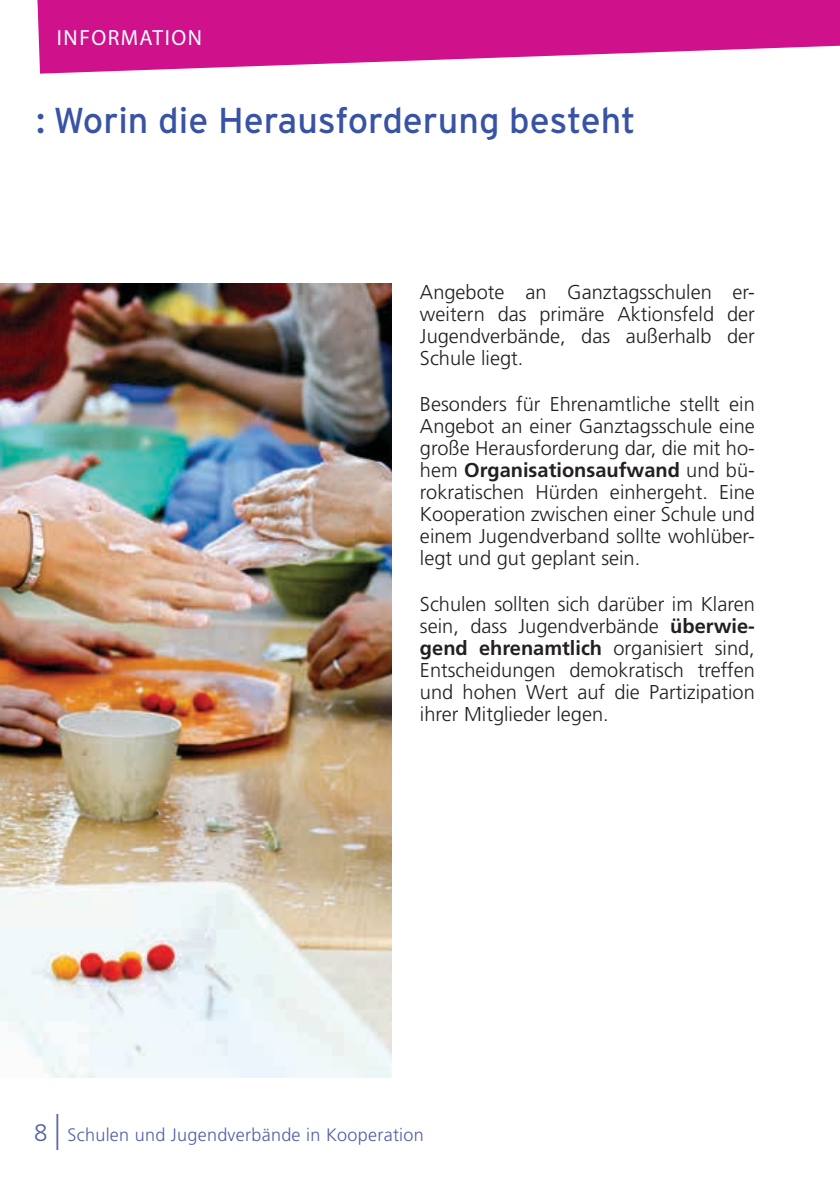
<style>
.page{position:relative;width:840px;height:1191px;background:#fff}
.page>*{position:absolute;margin:0;border:0;box-sizing:border-box;transform-origin:0 0}
.t1{font:36px "Interstate";color:#3953a4}
.t2{font:22px "Myriad Pro";letter-spacing:.07em;color:#fff}
.t3{font:300 20px/22px "Frutiger LT Std";color:#231f20;text-align:justify}
.t4{font:300 18px "Frutiger LT Std";letter-spacing:.015em;color:#545eaa}
.s1{font-weight:700}
.s2{font-size:24px}
.s3{font-size:36px}
</style>
<div class="page">
<svg style="left:37px;top:0;width:802px;height:74px;fill:#cf118c"></svg>
<img style="left:0;top:283px;width:391px;height:794px">
<p class="t2" style="left:57px;top:24px;width:146px">INFORMATION</p>
<h1 class="t1" style="left:36px;top:98px;width:600px">: Worin die Herausforderung besteht</h1>
<p class="t3" style="left:420px;top:281px;width:336px">Angebote an Ganztagsschulen er&shy;weitern das primäre Aktionsfeld der Jugendverbände, das außerhalb der Schule liegt.</p>
<p class="t3" style="left:420px;top:393px;width:336px">Besonders für Ehrenamtliche stellt ein Angebot an einer Ganztagsschule eine große Herausforderung dar, die mit ho&shy;hem <span class="s1">Organisationsaufwand</span> und bü&shy;rokratischen Hürden einhergeht. Eine Kooperation zwischen einer Schule und einem Jugendverband sollte wohlüber&shy;legt und gut geplant sein.</p>
<p class="t3" style="left:420px;top:593px;width:336px">Schulen sollten sich darüber im Klaren sein, dass Jugendverbände <span class="s1">überwie&shy;gend ehrenamtlich</span> organisiert sind, Entscheidungen demokratisch treffen und hohen Wert auf die Partizipation ihrer Mitglieder legen.</p>
<p class="t4" style="left:34px;top:1124px;width:391px"><span class="s2">8</span> <span class="s3">|</span> Schulen und Jugendverbände in Kooperation</p>
</div>
